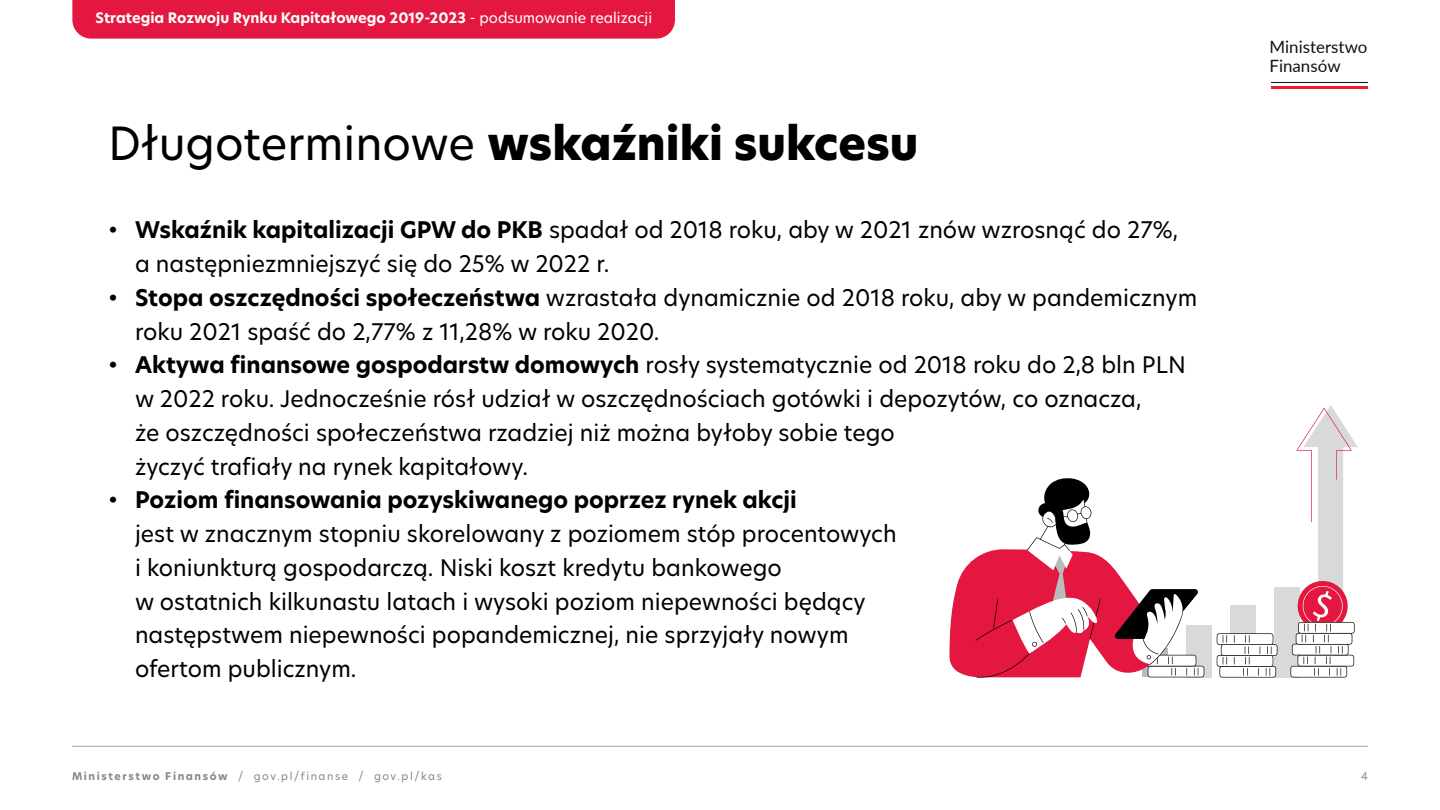
<style>
.page{position:relative;width:1440px;height:810px;background:#fff}
.page>*{position:absolute;margin:0;border:0;box-sizing:border-box;transform-origin:0 0}
.t1{font:800 45px "New Hero";color:#000002}
.t2{font:22.5px/33.8px "New Hero";color:#000002}
.t3{font:16.95px/18.9px "Lato";color:#0f1417}
.t4{font:700 14.25px "New Hero";color:#fff}
.t5{font:10.5px "New Hero";letter-spacing:.15em;color:#85888c}
.s1{font-weight:400}
.s2{font-weight:700}
</style>
<div class="page">
<div style="left:72px;top:0;width:603px;height:39px;background:#e41740"></div>
<hr style="left:1271px;top:85px;width:97px;height:3px;background:#ee1f25">
<hr style="left:1271px;top:82px;width:97px;height:1px;background:#0f1417">
<hr style="left:72px;top:746px;width:1296px;height:1px;background:#a1a7aa">
<div style="left:1186px;top:625px;width:25px;height:52px;background:#d8dad9"></div>
<div style="left:1230px;top:606px;width:26px;height:71px;background:#d8dad9"></div>
<div style="left:1274px;top:587px;width:25px;height:90px;background:#d8dad9"></div>
<svg style="left:1291px;top:405px;width:67px;height:272px"></svg>
<svg style="left:1217px;top:633px;width:60px;height:45px"></svg>
<svg style="left:949px;top:478px;width:255px;height:200px"></svg>
<p class="t4" style="left:96px;top:8px;width:558px">Strategia Rozwoju Rynku Kapitałowego 2019-2023 <span class="s1">- podsumowanie realizacji</span></p>
<h1 class="t1" style="left:108px;top:112px;width:812px"><span class="s1">Długoterminowe</span> wskaźniki sukcesu</h1>
<p class="t2" style="left:135px;top:213px;width:1045px;text-indent:-27px">• <span class="s2">Wskaźnik kapitalizacji GPW do PKB</span> spadał od 2018 roku, aby w 2021 znów wzrosnąć do 27%, a następniezmniejszyć się do 25% w 2022 r.</p>
<p class="t2" style="left:135px;top:280px;width:1064px;text-indent:-27px">• <span class="s2">Stopa oszczędności społeczeństwa</span> wzrastała dynamicznie od 2018 roku, aby w pandemicznym roku 2021 spaść do 2,77% z 11,28% w roku 2020.</p>
<p class="t2" style="left:135px;top:348px;width:1052px;text-indent:-27px">• <span class="s2">Aktywa finansowe gospodarstw domowych</span> rosły systematycznie od 2018 roku do 2,8 bln PLN w 2022 roku. Jednocześnie rósł udział w oszczędnościach gotówki i depozytów, co oznacza,<br>że oszczędności społeczeństwa rzadziej niż można byłoby sobie tego<br>życzyć trafiały na rynek kapitałowy.</p>
<p class="t2" style="left:135px;top:483px;width:763px;text-indent:-27px">• <span class="s2">Poziom finansowania pozyskiwanego poprzez rynek akcji<br></span>jest w znacznym stopniu skorelowany z poziomem stóp procentowych i koniunkturą gospodarczą. Niski koszt kredytu bankowego<br>w ostatnich kilkunastu latach i wysoki poziom niepewności będący następstwem niepewności popandemicznej, nie sprzyjały nowym ofertom publicznym.</p>
<p class="t3" style="left:1269px;top:36px;width:100px">Ministerstwo<br>Finansów</p>
<p class="t5" style="left:72px;top:769px;width:371px"><span class="s2">Ministerstwo Finansów</span> / gov.pl/finanse / gov.pl/kas</p>
<p class="t5" style="left:1361px;top:769px;width:8px">4</p>
</div>
